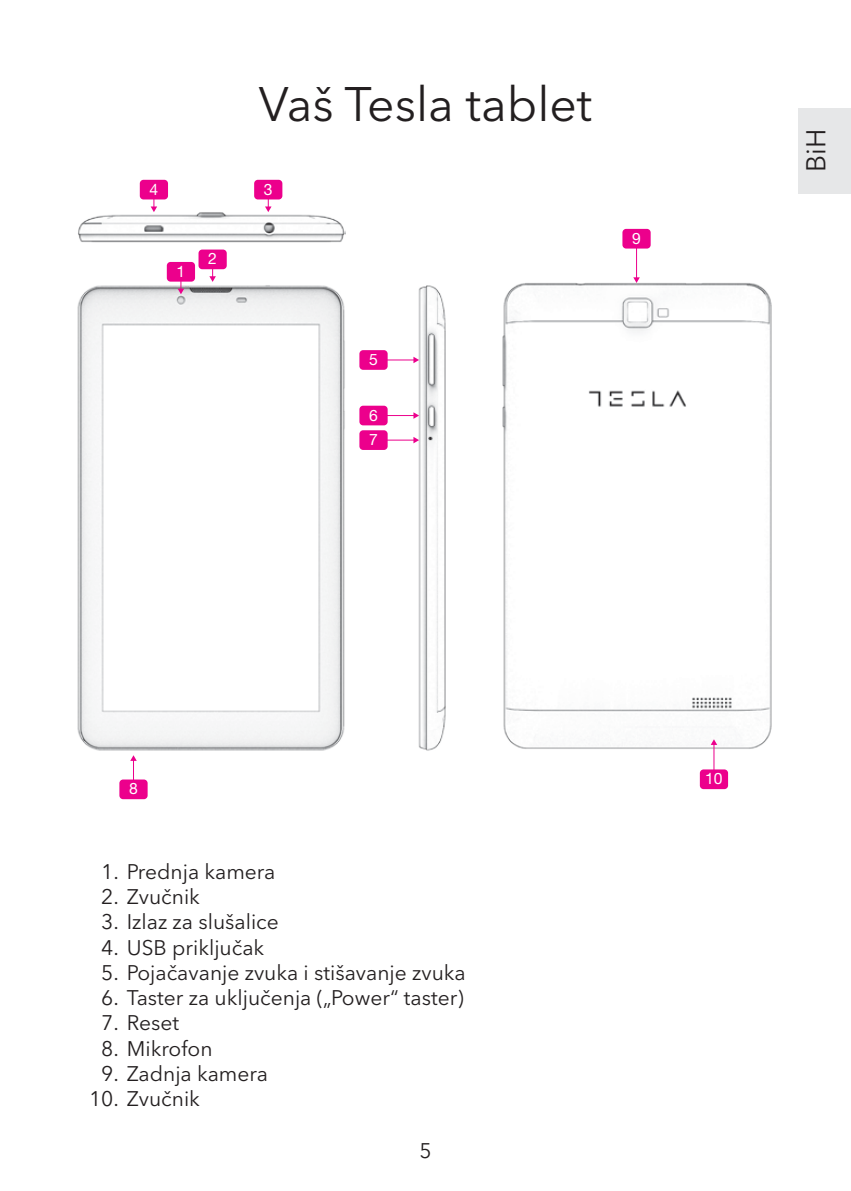
<style>
.page{position:relative;width:851px;height:1191px;background:#fff}
.page>*{position:absolute;margin:0;border:0;box-sizing:border-box;transform-origin:0 0}
.t1{font:48px "Avenir Next LT Pro";color:#231f20}
.t2{font:27px "Avenir Next LT Pro";color:#231f20}
.t3{font:21px "Avenir Next LT Pro";color:#231f20}
.t4{font:15.6px/24.6px "Helvetica Neue LT Pro";color:#fff}
</style>
<div class="page">
<div style="left:798px;top:108px;width:52px;height:85px;background:#e6e7e8"></div>
<img style="left:502px;top:283px;width:270px;height:466px">
<img style="left:418px;top:285px;width:28px;height:466px">
<img style="left:77px;top:281px;width:268px;height:470px">
<div style="left:622px;top:229px;width:28px;height:19px;background:#ec008c;border-radius:4px"></div>
<hr style="left:636px;top:246px;width:1px;height:32px;background:#ec008c">
<svg style="left:633px;top:277px;width:6px;height:6px"></svg>
<svg style="left:265px;top:199px;width:6px;height:10px"></svg>
<div style="left:254px;top:180px;width:28px;height:19px;background:#ec008c;border-radius:4px"></div>
<svg style="left:151px;top:199px;width:6px;height:10px"></svg>
<div style="left:140px;top:180px;width:28px;height:19px;background:#ec008c;border-radius:4px"></div>
<svg style="left:178px;top:282px;width:11px;height:12px"></svg>
<div style="left:167px;top:262px;width:28px;height:20px;background:#ec008c;border-radius:4px"></div>
<svg style="left:209px;top:269px;width:7px;height:13px"></svg>
<div style="left:198px;top:249px;width:29px;height:20px;background:#ec008c;border-radius:4px"></div>
<svg style="left:130px;top:755px;width:7px;height:24px"></svg>
<div style="left:119px;top:779px;width:29px;height:20px;background:#ec008c;border-radius:4px"></div>
<div style="left:359px;top:406px;width:28px;height:19px;background:#ec008c;border-radius:4px"></div>
<hr style="left:384px;top:415px;width:30px;height:1px;background:#ec008c">
<svg style="left:413px;top:412px;width:6px;height:7px"></svg>
<div style="left:359px;top:430px;width:28px;height:20px;background:#ec008c;border-radius:4px"></div>
<hr style="left:384px;top:439px;width:30px;height:1px;background:#ec008c">
<svg style="left:413px;top:437px;width:6px;height:6px"></svg>
<div style="left:359px;top:350px;width:28px;height:20px;background:#ec008c;border-radius:4px"></div>
<hr style="left:384px;top:359px;width:30px;height:1px;background:#ec008c">
<svg style="left:413px;top:357px;width:6px;height:6px"></svg>
<svg style="left:710px;top:739px;width:7px;height:30px"></svg>
<div style="left:699px;top:769px;width:29px;height:20px;background:#ec008c;border-radius:4px"></div>
<img style="left:78px;top:209px;width:267px;height:34px">
<h1 class="t1" style="left:259px;top:76px;width:335px">Vaš Tesla tablet</h1>
<p class="t4" style="left:149px;top:177px;width:10px">4</p>
<p class="t4" style="left:264px;top:177px;width:10px">3</p>
<p class="t4" style="left:176px;top:259px;width:10px">1</p>
<p class="t4" style="left:208px;top:246px;width:10px">2</p>
<p class="t4" style="left:369px;top:347px;width:10px">5</p>
<p class="t4" style="left:369px;top:402px;width:10px">6<br>7</p>
<p class="t4" style="left:632px;top:226px;width:10px">9</p>
<p class="t2" style="left:799px;top:172px;width:45px;rotate:-90deg">BiH</p>
<p class="t4" style="left:129px;top:776px;width:10px">8</p>
<p class="t3" style="left:101px;top:859px;width:176px">1. Prednja kamera</p>
<p class="t3" style="left:101px;top:884px;width:100px">2. Zvučnik</p>
<p class="t3" style="left:101px;top:909px;width:179px">3. Izlaz za slušalice</p>
<p class="t3" style="left:101px;top:934px;width:164px">4. USB priključak</p>
<p class="t3" style="left:101px;top:960px;width:366px">5. Pojačavanje zvuka i stišavanje zvuka</p>
<p class="t3" style="left:101px;top:985px;width:364px">6. Taster za uključenja („Power“ taster)</p>
<p class="t3" style="left:101px;top:1010px;width:79px">7. Reset</p>
<p class="t3" style="left:101px;top:1035px;width:113px">8. Mikrofon</p>
<p class="t3" style="left:101px;top:1060px;width:168px">9. Zadnja kamera</p>
<p class="t3" style="left:89px;top:1086px;width:112px">10. Zvučnik</p>
<p class="t3" style="left:419px;top:1137px;width:14px">5</p>
<p class="t4" style="left:705px;top:766px;width:19px">10</p>
</div>
